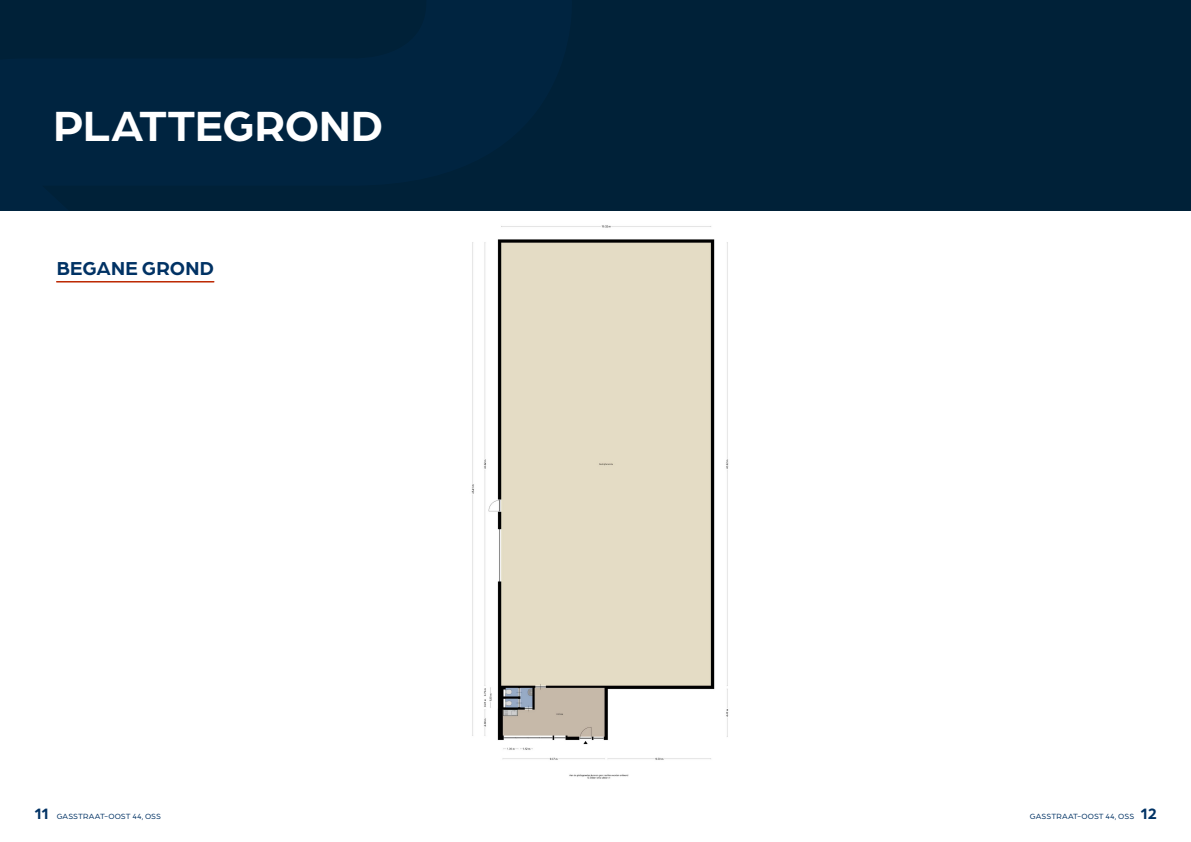
<style>
.page{position:relative;width:1191px;height:842px;background:#fff}
.page>*{position:absolute;margin:0;border:0;box-sizing:border-box;transform-origin:0 0}
.Koppen_groot_wit{font:700 45px "Arboria";color:#fff}
.t1{font:700 20px "Arboria";letter-spacing:.005em;color:#003264}
.t2{font:8px "Arboria";letter-spacing:.01em;color:#003264}
.s1{font-weight:700;font-size:16px}
</style>
<div class="page">
<div style="left:0;top:0;width:595px;height:210px;background:#002440"></div>
<div style="left:595px;top:0;width:596px;height:210px;background:#002138"></div>
<hr style="left:57px;top:281px;width:157px;height:1px;background:#bc2701">
<img style="left:471px;top:225px;width:258px;height:554px">
<p class="Koppen_groot_wit" style="left:53px;top:95px;width:331px">PLATTEGROND</p>
<p class="t1" style="left:57px;top:254px;width:159px">BEGANE GROND</p>
<p class="t2" style="left:34px;top:811px;width:129px"><span class="s1">11</span> GASSTRAAT-OOST 44, OSS</p>
<p class="t2" style="left:1030px;top:811px;width:129px">GASSTRAAT-OOST 44, OSS <span class="s1">12</span></p>
</div>
